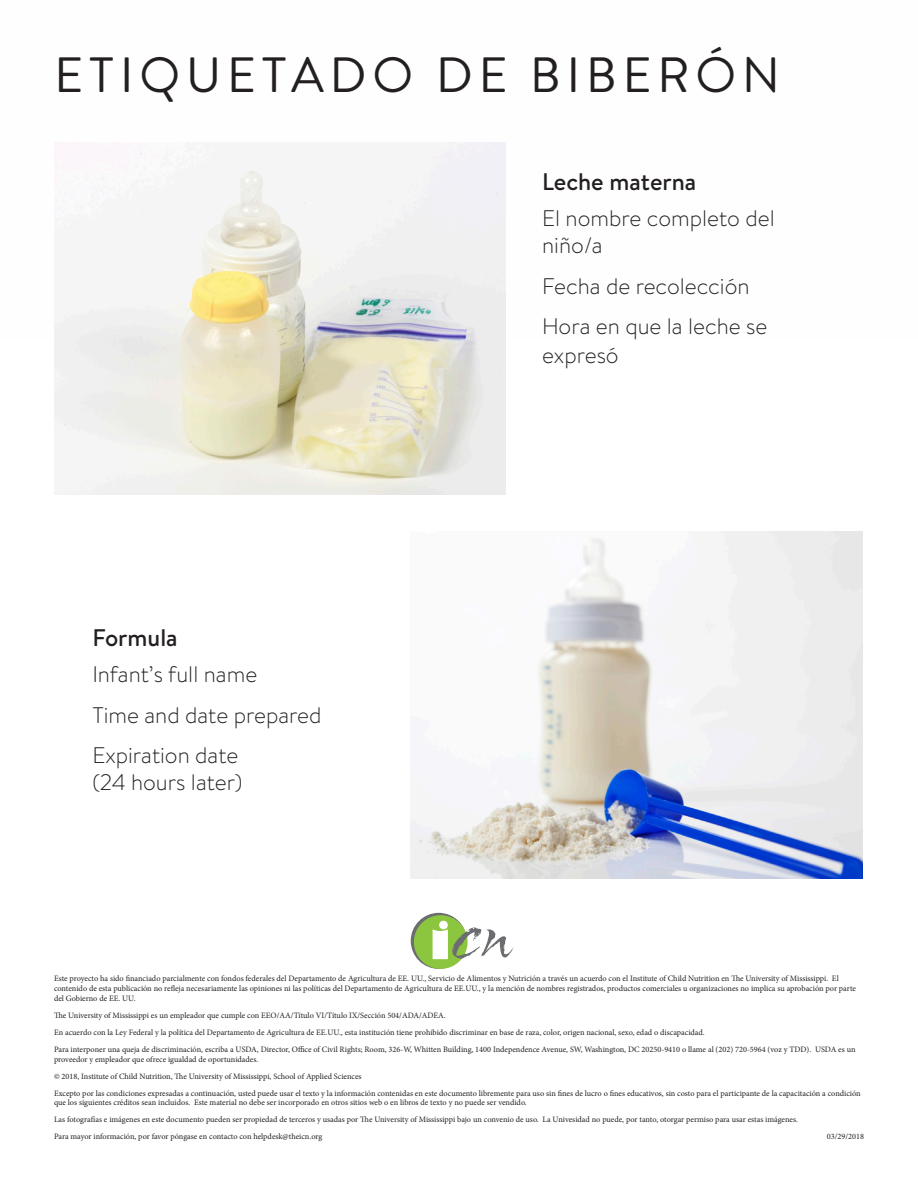
<style>
.page{position:relative;width:918px;height:1188px;background:#fff}
.page>*{position:absolute;margin:0;border:0;box-sizing:border-box;transform-origin:0 0}
.t1{font:82.95px "Arid ITC";color:#6c6d70}
.t2{font:49.5px "Brandon Text";letter-spacing:.12em;color:#231f20}
.t3{font:500 24px "Brandon Text";color:#231f20}
.t4{font:300 22.5px/27px "Brandon Text";color:#231f20}
.disclaimer{font:8.25px/9.9px "Minion Pro";color:#231f20}
.s1{font-family:"Gill Sans";font-weight:800;font-size:50.85px;color:#fff}
</style>
<div class="page">
<svg style="left:411px;top:913px;width:56px;height:56px"></svg>
<div style="left:414px;top:915px;width:54px;height:54px;background:#8bc63e;border-radius:50%"></div>
<img style="left:411px;top:532px;width:451px;height:346px">
<img style="left:54px;top:143px;width:452px;height:352px">
<p class="t2" style="left:54px;top:41px;width:727px">ETIQUETADO DE BIBERÓN</p>
<p class="t3" style="left:542px;top:165px;width:156px">Leche materna</p>
<p class="t3" style="left:92px;top:621px;width:87px">Formula</p>
<p class="t4" style="left:92px;top:660px;width:166px">Infant’s full name</p>
<p class="t4" style="left:92px;top:701px;width:231px">Time and date prepared</p>
<p class="t4" style="left:92px;top:741px;width:151px">Expiration date (24 hours later)</p>
<p class="t4" style="left:542px;top:204px;width:234px">El nombre completo del niño/a</p>
<p class="t4" style="left:542px;top:271px;width:209px">Fecha de recolección</p>
<p class="t4" style="left:542px;top:311px;width:227px;line-height:28.8px">Hora en que la leche se expresó</p>
<h1 class="t1" style="left:430px;top:889px;width:84px"><span class="s1">i</span>cn</h1>
<p class="disclaimer" style="left:54px;top:974px;width:803px">Este proyecto ha sido financiado parcialmente con fondos federales del Departamento de Agricultura de EE. UU., Servicio de Alimentos y Nutrición a través un acuerdo con el Institute of Child Nutrition en The University of Mississippi. El contenido de esta publicación no refleja necesariamente las opiniones ni las políticas del Departamento de Agricultura de EE.UU., y la mención de nombres registrados, productos comerciales u organizaciones no implica su aprobación por parte del Gobierno de EE. UU.</p>
<p class="disclaimer" style="left:54px;top:1010px;width:393px">The University of Mississippi es un empleador que cumple con EEO/AA/Título VI/Título IX/Sección 504/ADA/ADEA.</p>
<p class="disclaimer" style="left:54px;top:1027px;width:652px">En acuerdo con la Ley Federal y la política del Departamento de Agricultura de EE.UU., esta institución tiene prohibido discriminar en base de raza, color, origen nacional, sexo, edad o discapacidad.</p>
<p class="disclaimer" style="left:54px;top:1044px;width:803px">Para interponer una queja de discriminación, escriba a USDA, Director, Office of Civil Rights; Room, 326-W, Whitten Building, 1400 Independence Avenue, SW, Washington, DC 20250-9410 o llame al (202) 720-5964 (voz y TDD). USDA es un proveedor y empleador que ofrece igualdad de oportunidades.</p>
<p class="disclaimer" style="left:54px;top:1071px;width:309px">© 2018, Institute of Child Nutrition, The University of Mississippi, School of Applied Sciences</p>
<p class="disclaimer" style="left:54px;top:1088px;width:808px">Excepto por las condiciones expresadas a continuación, usted puede usar el texto y la información contenidas en este documento libremente para uso sin fines de lucro o fines educativos, sin costo para el participante de la capacitación a condición que los siguientes créditos sean incluidos. Este material no debe ser incorporado en otros sitios web o en libros de texto y no puede ser vendido.</p>
<p class="disclaimer" style="left:54px;top:1115px;width:745px">Las fotografías e imágenes en este documento pueden ser propiedad de terceros y usadas por The University of Mississippi bajo un convenio de uso. La Univesidad no puede, por tanto, otorgar permiso para usar estas imágenes.</p>
<p class="disclaimer" style="left:54px;top:1132px;width:270px">Para mayor información, por favor póngase en contacto con helpdesk@theicn.org</p>
<p class="disclaimer" style="left:827px;top:1132px;width:39px">03/29/2018</p>
</div>
